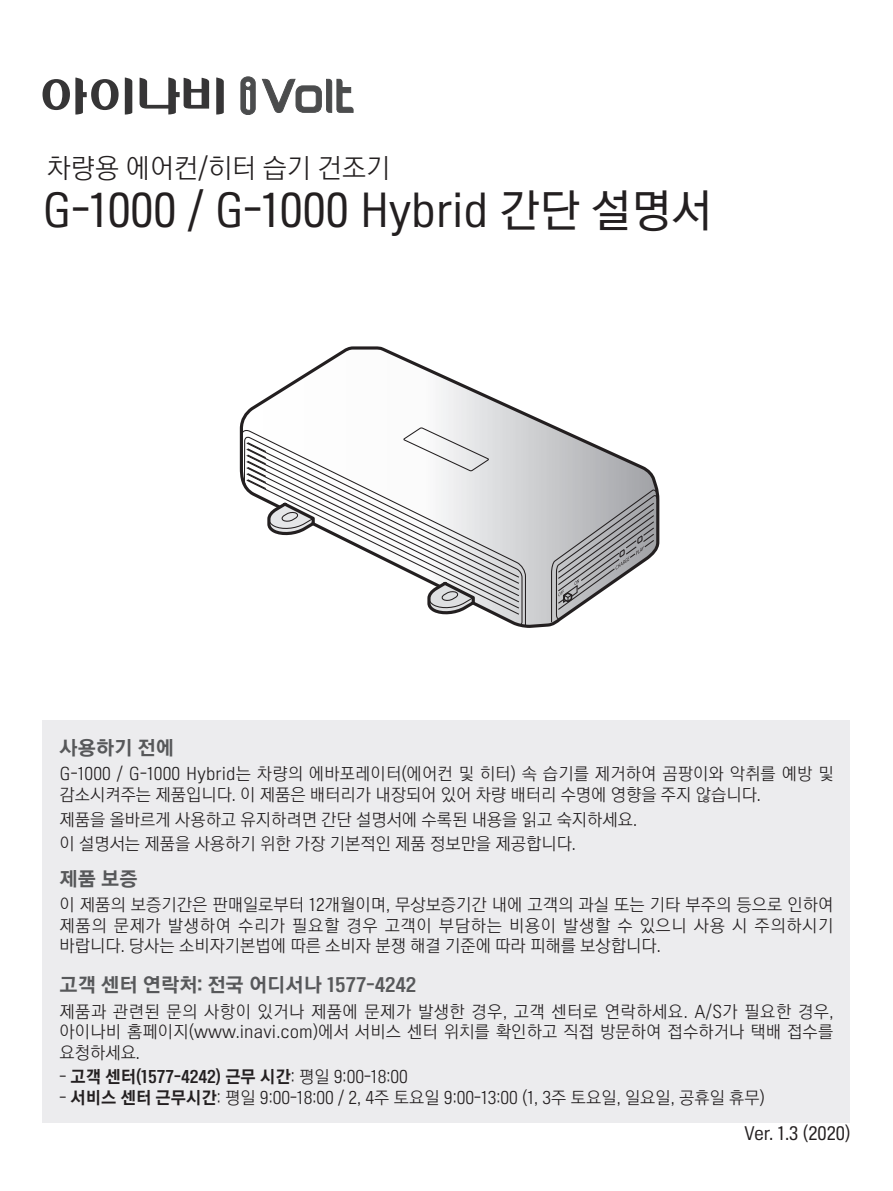
<style>
.page{position:relative;width:893px;height:1191px;background:#fff}
.page>*{position:absolute;margin:0;border:0;box-sizing:border-box;transform-origin:0 0}
.t1{font:45px "Inavi Rix Go M";color:#231f20}
.t2{font:27px "Inavi Rix Go L";color:#231f20}
.t3{font:19.5px "Inavi Rix Go EB";color:#57585a;scale:1.05 1}
.t4{font:18px "Inavi Rix Go M";color:#231f20}
.t5{font:17.1px/20.4px "Inavi Rix Go L";color:#231f20}
.t6{font:17.1px "Inavi Rix Go EB";color:#231f20}
.s1{font-family:"Inavi Rix Go L"}
.s2{font-family:"Inavi Rix Go EB"}
</style>
<div class="page">
<div style="left:43px;top:720px;width:807px;height:403px;background:#ececee"></div>
<svg style="left:240px;top:411px;width:419px;height:217px"></svg>
<svg style="left:240px;top:429px;width:286px;height:198px"></svg>
<svg style="left:243px;top:346px;width:280px;height:282px"></svg>
<svg style="left:550px;top:489px;width:108px;height:134px"></svg>
<svg style="left:245px;top:426px;width:275px;height:192px"></svg>
<svg style="left:262px;top:79px;width:91px;height:34px"></svg>
<svg style="left:240px;top:77px;width:16px;height:38px"></svg>
<svg style="left:43px;top:78px;width:76px;height:37px"></svg>
<svg style="left:125px;top:77px;width:7px;height:38px"></svg>
<svg style="left:216px;top:77px;width:8px;height:38px"></svg>
<svg style="left:140px;top:77px;width:69px;height:37px"></svg>
<h2 class="t2" style="left:47px;top:149px;width:345px">차량용 에어컨/히터 습기 건조기</h2>
<h1 class="t1" style="left:43px;top:180px;width:671px">G-1000 / G-1000 Hybrid 간단 설명서</h1>
<p class="t3" style="left:60px;top:734px;width:111px">사용하기 전에</p>
<p class="t5" style="left:60px;top:763px;width:776px">G-1000 / G-1000 Hybrid는 차량의 에바포레이터(에어컨 및 히터) 속 습기를 제거하여 곰팡이와 악취를 예방 및 감소시켜주는 제품입니다. 이 제품은 배터리가 내장되어 있어 차량 배터리 수명에 영향을 주지 않습니다.</p>
<p class="t5" style="left:60px;top:806px;width:579px;line-height:24.9px">제품을 올바르게 사용하고 유지하려면 간단 설명서에 수록된 내용을 읽고 숙지하세요. 이 설명서는 제품을 사용하기 위한 가장 기본적인 제품 정보만을 제공합니다.</p>
<p class="t3" style="left:60px;top:865px;width:76px">제품 보증</p>
<p class="t5" style="left:60px;top:894px;width:775px;text-align:justify">이 제품의 보증기간은 판매일로부터 12개월이며, 무상보증기간 내에 고객의 과실 또는 기타 부주의 등으로 인하여 제품의 문제가 발생하여 수리가 필요할 경우 고객이 부담하는 비용이 발생할 수 있으니 사용 시 주의하시기 바랍니다. 당사는 소비자기본법에 따른 소비자 분쟁 해결 기준에 따라 피해를 보상합니다.</p>
<p class="t3" style="left:60px;top:971px;width:341px">고객 센터 연락처: 전국 어디서나 1577-4242</p>
<p class="t5" style="left:60px;top:1000px;width:775px;text-align:justify">제품과 관련된 문의 사항이 있거나 제품에 문제가 발생한 경우, 고객 센터로 연락하세요. A/S가 필요한 경우, 아이나비 홈페이지(www.inavi.com)에서 서비스 센터 위치를 확인하고 직접 방문하여 접수하거나 택배 접수를 요청하세요.</p>
<p class="t6" style="left:60px;top:1065px;width:350px"><span class="s1">-</span> 고객 센터(1577-4242) 근무 시간<span class="s1">: 평일 9:00-18:00</span></p>
<p class="t5" style="left:60px;top:1087px;width:707px">- <span class="s2">서비스 센터 근무시간</span>: 평일 9:00-18:00 / 2, 4주 토요일 9:00-13:00 (1, 3주 토요일, 일요일, 공휴일 휴무)</p>
<p class="t4" style="left:744px;top:1120px;width:107px">Ver. 1.3 (2020)</p>
</div>
